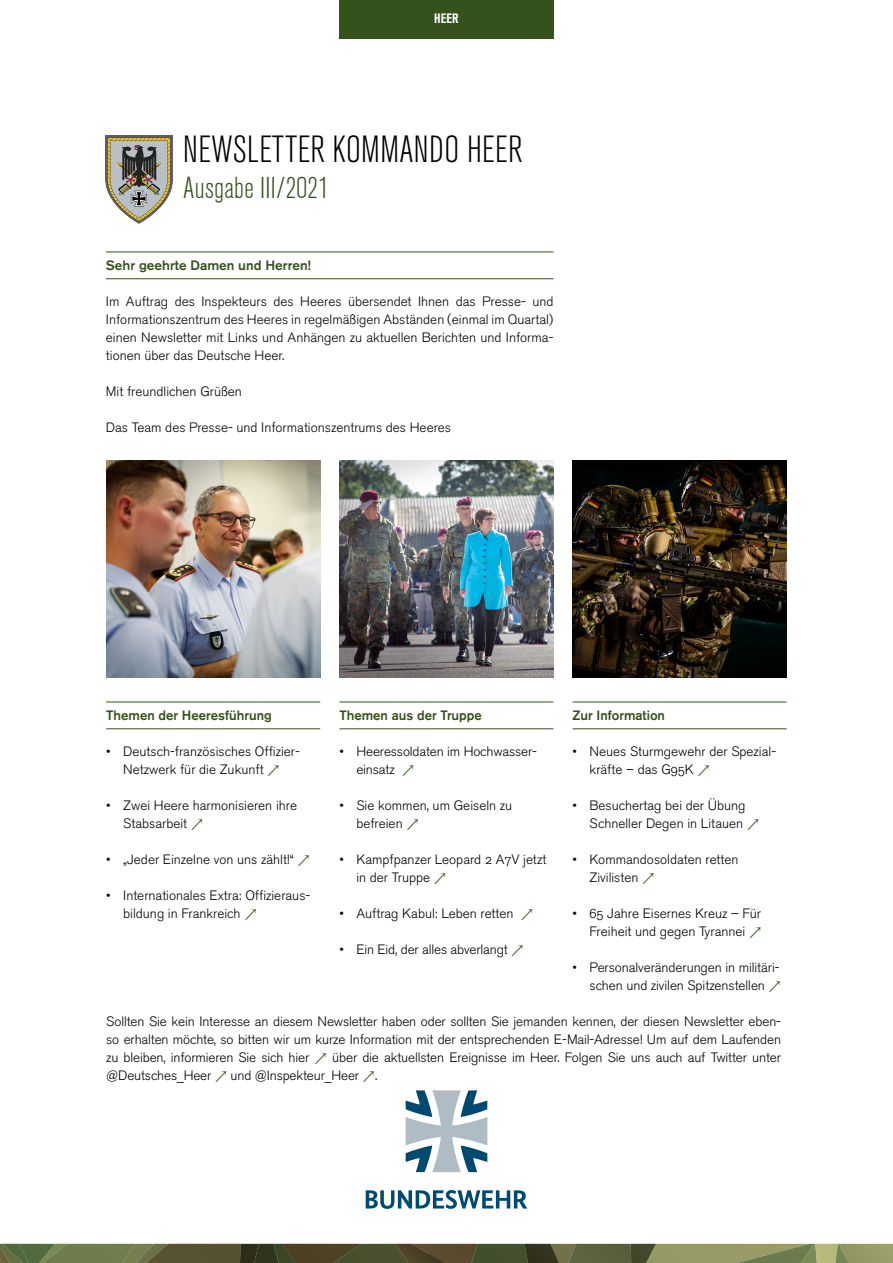
<style>
.page{position:relative;width:893px;height:1263px;background:#fff}
.page>*{position:absolute;margin:0;border:0;box-sizing:border-box;transform-origin:0 0}
.t1{font:300 condensed 37.5px "Akzidenz Grotesk BQ";letter-spacing:.01em;color:#000}
.t2{font:300 condensed 30px "Akzidenz Grotesk BQ";letter-spacing:.01em;color:#35511c}
.t3{font:13.5px/18px "Akzidenz Grotesk Expert BQ Light Os F";color:#000}
.t4{font:500 13.5px "Akzidenz Grotesk BQ";color:#35511c}
.t5{font:700 condensed 13.5px "Akzidenz Grotesk BQ";color:#fff}
.s1{font-family:"STIX General";color:#35511c}
</style>
<div class="page">
<svg style="left:366px;top:1190px;width:161px;height:19px"></svg>
<svg style="left:406px;top:1090px;width:81px;height:82px"></svg>
<img style="left:106px;top:461px;width:214px;height:216px">
<img style="left:339px;top:461px;width:214px;height:216px">
<img style="left:573px;top:461px;width:214px;height:216px">
<hr style="left:106px;top:702px;width:214px;height:1px;background:#35511c">
<hr style="left:106px;top:728px;width:214px;height:1px;background:#35511c">
<hr style="left:339px;top:702px;width:214px;height:1px;background:#35511c">
<hr style="left:339px;top:728px;width:214px;height:1px;background:#35511c">
<hr style="left:573px;top:702px;width:214px;height:1px;background:#35511c">
<hr style="left:573px;top:728px;width:214px;height:1px;background:#35511c">
<hr style="left:106px;top:252px;width:447px;height:1px;background:#35511c">
<hr style="left:106px;top:278px;width:447px;height:1px;background:#35511c">
<img style="left:106px;top:135px;width:66px;height:89px">
<div style="left:339px;top:0;width:214px;height:38px;background:#35511c"></div>
<svg style="left:0;top:1244px;width:893px;height:19px;background:#646841"></svg>
<p class="t5" style="left:434px;top:11px;width:26px">HEER</p>
<h1 class="t1" style="left:183px;top:129px;width:340px">NEWSLETTER KOMMANDO HEER</h1>
<h2 class="t2" style="left:183px;top:172px;width:147px">Ausgabe III/2021</h2>
<p class="t4" style="left:106px;top:257px;width:207px">Sehr geehrte Damen und Herren!</p>
<p class="t3" style="left:106px;top:293px;width:449px;text-align:justify">Im Auftrag des Inspekteurs des Heeres übersendet Ihnen das Presse- und Informationszentrum des Heeres in regelmäßigen Abständen (einmal im Quartal) einen Newsletter mit Links und Anhängen zu aktuellen Berichten und Informa&shy;tionen über das Deutsche Heer.</p>
<p class="t3" style="left:106px;top:383px;width:138px">Mit freundlichen Grüßen</p>
<p class="t3" style="left:106px;top:419px;width:347px">Das Team des Presse- und Informationszentrums des Heeres</p>
<p class="t4" style="left:106px;top:707px;width:167px">Themen der Heeresführung</p>
<p class="t3" style="left:106px;top:743px;width:195px;text-align:center">• Deutsch-französisches Offizier-<br>Netzwerk für die Zukunft <span class="s1">↗</span></p>
<p class="t3" style="left:123px;top:797px;width:175px;text-indent:-17px">• Zwei Heere harmonisieren ihre<br>Stabsarbeit <span class="s1">↗</span></p>
<p class="t3" style="left:106px;top:851px;width:205px">• „Jeder Einzelne von uns zählt!“ <span class="s1">↗</span></p>
<p class="t3" style="left:123px;top:887px;width:189px;text-indent:-17px">• Internationales Extra: Offizieraus&shy;bildung in Frankreich <span class="s1">↗</span></p>
<p class="t4" style="left:339px;top:707px;width:144px">Themen aus der Truppe</p>
<p class="t3" style="left:356px;top:743px;width:182px;text-indent:-17px">• Heeressoldaten im Hochwasser&shy;einsatz <span class="s1">↗</span></p>
<p class="t3" style="left:356px;top:797px;width:157px;text-indent:-17px">• Sie kommen, um Geiseln zu befreien <span class="s1">↗</span></p>
<p class="t3" style="left:356px;top:851px;width:191px;text-indent:-17px">• Kampfpanzer Leopard 2 A7V jetzt in der Truppe <span class="s1">↗</span></p>
<p class="t3" style="left:339px;top:905px;width:195px">• Auftrag Kabul: Leben retten <span class="s1">↗</span></p>
<p class="t3" style="left:339px;top:941px;width:186px">• Ein Eid, der alles abverlangt <span class="s1">↗</span></p>
<p class="t4" style="left:573px;top:707px;width:94px">Zur Information</p>
<p class="t3" style="left:590px;top:743px;width:188px;text-indent:-17px">• Neues Sturmgewehr der Spezial&shy;kräfte – das G95K <span class="s1">↗</span></p>
<p class="t3" style="left:590px;top:797px;width:171px;text-indent:-17px">• Besuchertag bei der Übung<br>Schneller Degen in Litauen <span class="s1">↗</span></p>
<p class="t3" style="left:590px;top:851px;width:150px;text-indent:-17px">• Kommandosoldaten retten<br>Zivilisten <span class="s1">↗</span></p>
<p class="t3" style="left:573px;top:905px;width:191px;text-align:right">• 65 Jahre Eisernes Kreuz – Für<br>Freiheit und gegen Tyrannei <span class="s1">↗</span></p>
<p class="t3" style="left:573px;top:959px;width:210px;text-align:right">• Personalveränderungen in militäri&shy;schen und zivilen Spitzenstellen <span class="s1">↗</span></p>
<p class="t3" style="left:106px;top:1013px;width:676px;text-align:justify">Sollten Sie kein Interesse an diesem Newsletter haben oder sollten Sie jemanden kennen, der diesen Newsletter eben&shy;so erhalten möchte, so bitten wir um kurze Information mit der entsprechenden E-Mail-Adresse! Um auf dem Laufenden zu bleiben, informieren Sie sich hier <span class="s1">↗</span> über die aktuellsten Ereignisse im Heer. Folgen Sie uns auch auf Twitter unter @Deutsches_Heer <span class="s1">↗</span> und @Inspekteur_Heer <span class="s1">↗</span>.</p>
</div>
